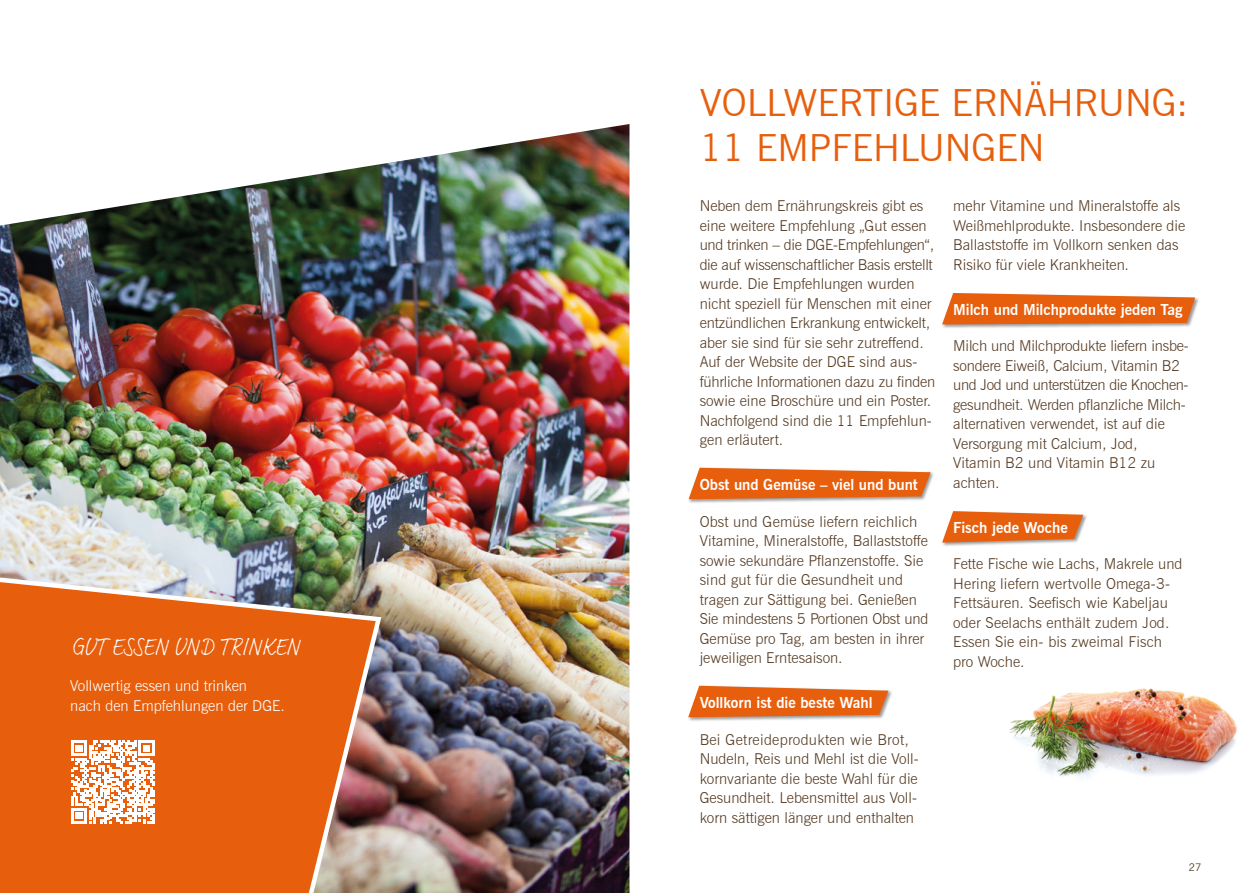
<style>
.page{position:relative;width:1259px;height:893px;background:#fff}
.page>*{position:absolute;margin:0;border:0;box-sizing:border-box;transform-origin:0 0}
.t1{font:37.5px/45px "News Gothic BT";color:#e75f0d}
.t2{font:25.5px "Adobe Handwriting Frank";letter-spacing:.01em;color:#fff}
.t3{font:300 15px/19.5px "News Gothic BT";color:#553a22}
.t4{font:700 15px "News Gothic BT";color:#fff}
.t5{font:300 15px/19.5px "News Gothic BT";color:#fff}
.t6{font:10.5px "News Gothic BT";color:#553a22}
</style>
<div class="page">
<div style="left:941px;top:292px;width:258px;height:37px;background:#000;opacity:.4"></div>
<svg style="left:942px;top:293px;width:253px;height:31px;background:#e76f27"></svg>
<div style="left:941px;top:510px;width:146px;height:37px;background:#000;opacity:.4"></div>
<svg style="left:942px;top:511px;width:141px;height:32px;background:#e57735"></svg>
<div style="left:688px;top:467px;width:247px;height:37px;background:#000;opacity:.4"></div>
<svg style="left:688px;top:468px;width:242px;height:31px;background:#e6712a"></svg>
<div style="left:687px;top:685px;width:206px;height:37px;background:#000;opacity:.4"></div>
<svg style="left:688px;top:686px;width:200px;height:31px;background:#e6722b"></svg>
<img style="left:0;top:124px;width:629px;height:769px">
<svg style="left:0;top:573px;width:384px;height:320px;background:#da6a27"></svg>
<img style="left:1009px;top:688px;width:228px;height:91px">
<svg style="left:71px;top:740px;width:83px;height:84px"></svg>
<h2 class="t2" style="left:70px;top:629px;width:231px">GUT ESSEN UND TRINKEN</h2>
<p class="t5" style="left:70px;top:676px;width:216px">Vollwertig essen und trinken<br>nach den Empfehlungen der DGE.</p>
<h1 class="t1" style="left:699px;top:80px;width:490px">VOLLWERTIGE ERNÄHRUNG:<br>11 EMPFEHLUNGEN</h1>
<p class="t3" style="left:699px;top:196px;width:237px">Neben dem Ernährungskreis gibt es eine weitere Empfehlung „Gut essen und trinken – die DGE-Empfehlungen“, die auf wissenschaftlicher Basis erstellt wurde. Die Empfehlungen wurden nicht speziell für Menschen mit einer entzündlichen Erkrankung entwickelt, aber sie sind für sie sehr zutreffend.<br>Auf der Website der DGE sind aus&shy;führliche Informationen dazu zu finden sowie eine Broschüre und ein Poster.<br>Nachfolgend sind die 11 Empfehlun&shy;gen erläutert.</p>
<p class="t4" style="left:699px;top:476px;width:220px">Obst und Gemüse – viel und bunt</p>
<p class="t3" style="left:699px;top:511px;width:230px">Obst und Gemüse liefern reichlich Vitamine, Mineralstoffe, Ballaststoffe sowie sekundäre Pflanzenstoffe. Sie sind gut für die Gesundheit und tragen zur Sättigung bei. Genießen Sie mindestens 5 Portionen Obst und Gemüse pro Tag, am besten in ihrer jeweiligen Erntesaison.</p>
<p class="t4" style="left:699px;top:694px;width:174px">Vollkorn ist die beste Wahl</p>
<p class="t3" style="left:699px;top:729px;width:220px">Bei Getreideprodukten wie Brot, Nudeln, Reis und Mehl ist die Voll&shy;kornvariante die beste Wahl für die Gesundheit. Lebensmittel aus Voll&shy;korn sättigen länger und enthalten</p>
<p class="t3" style="left:953px;top:196px;width:234px">mehr Vitamine und Mineralstoffe als Weißmehlprodukte. Insbesondere die Ballaststoffe im Vollkorn senken das Risiko für viele Krankheiten.</p>
<p class="t4" style="left:953px;top:300px;width:231px">Milch und Milchprodukte jeden Tag</p>
<p class="t3" style="left:953px;top:336px;width:237px">Milch und Milchprodukte liefern insbe&shy;sondere Eiweiß, Calcium, Vitamin B2 und Jod und unterstützen die Knochen&shy;gesundheit. Werden pflanzliche Milch&shy;alternativen verwendet, ist auf die<br>Versorgung mit Calcium, Jod,<br>Vitamin B2 und Vitamin B12 zu achten.</p>
<p class="t4" style="left:953px;top:518px;width:116px">Fisch jede Woche</p>
<p class="t3" style="left:953px;top:554px;width:231px">Fette Fische wie Lachs, Makrele und<br>Hering liefern wertvolle Omega-3-<br>Fettsäuren. Seefisch wie Kabeljau oder Seelachs enthält zudem Jod.<br>Essen Sie ein- bis zweimal Fisch pro Woche.</p>
<p class="t6" style="left:1188px;top:861px;width:14px">27</p>
</div>
